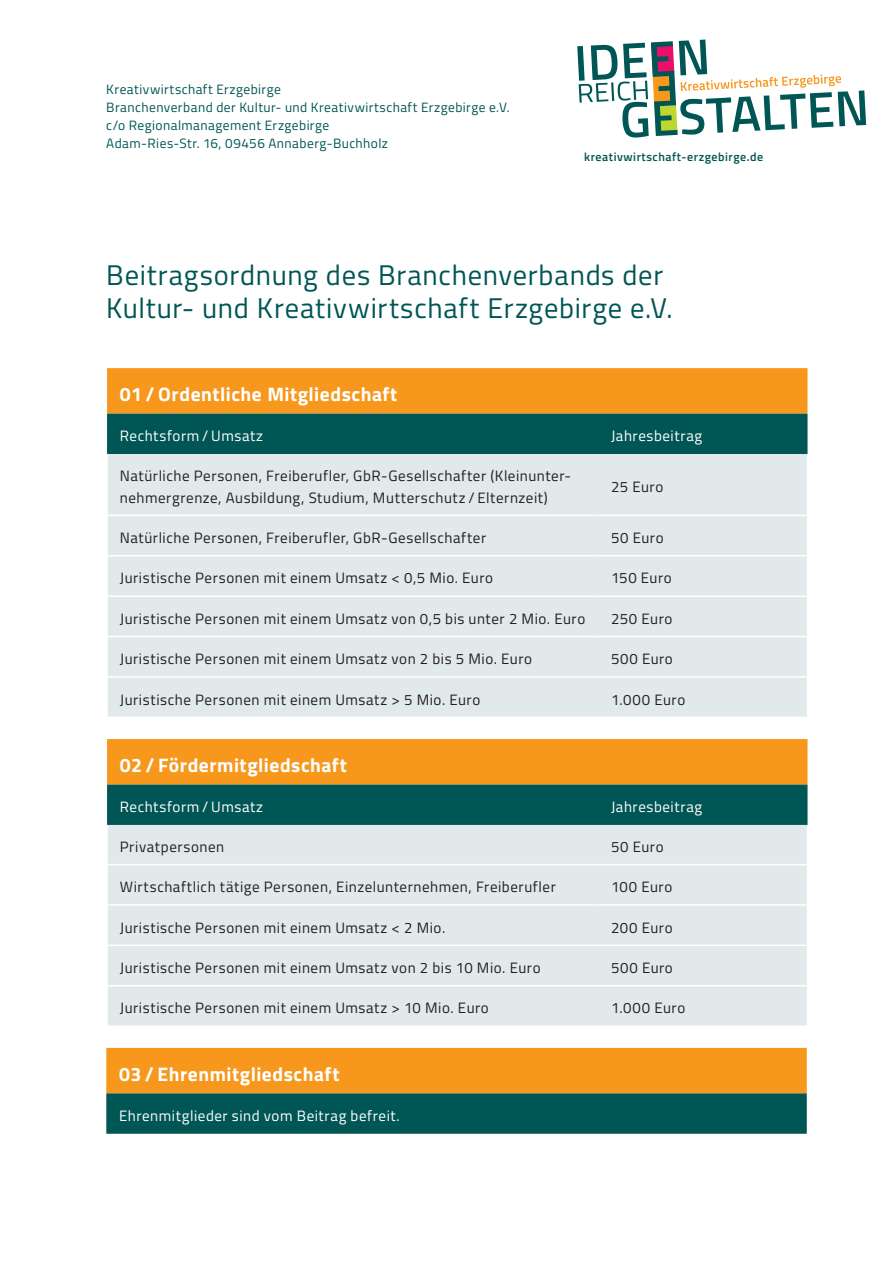
<style>
.page{position:relative;width:893px;height:1263px;background:#fff}
.page>*{position:absolute;margin:0;border:0;box-sizing:border-box;transform-origin:0 0}
.t1{font:28.5px/33px "Titillium Web";letter-spacing:.025em;color:#005655}
.t2{font:700 19.5px "Titillium Web";letter-spacing:.03em;color:#fff}
.t3{font:15px/21.8px "Titillium Web";letter-spacing:.035em;color:#231f20}
.t4{font:15px "Titillium Web";letter-spacing:.04em;color:#fff}
.t5{font:13.5px/18px "Titillium Web";letter-spacing:.03em;color:#005655}
.t6{font:600 12px "Titillium Web";letter-spacing:.045em;color:#005655}
</style>
<div class="page">
<svg style="left:577px;top:40px;width:289px;height:98px"></svg>
<svg style="left:107px;top:368px;width:700px;height:86px;background:#837938"></svg>
<div style="left:108px;top:454px;width:699px;height:262px;background:#e1e9ea"></div>
<hr style="left:106px;top:555px;width:492px;height:1px;background:#fff">
<hr style="left:598px;top:555px;width:210px;height:1px;background:#fff">
<hr style="left:106px;top:595px;width:492px;height:2px;background:#fff">
<hr style="left:598px;top:595px;width:210px;height:2px;background:#fff">
<hr style="left:106px;top:636px;width:492px;height:1px;background:#fff">
<hr style="left:598px;top:636px;width:210px;height:1px;background:#fff">
<hr style="left:106px;top:676px;width:492px;height:2px;background:#fff">
<hr style="left:598px;top:676px;width:210px;height:2px;background:#fff">
<hr style="left:106px;top:515px;width:492px;height:1px;background:#fff">
<hr style="left:598px;top:515px;width:210px;height:1px;background:#fff">
<svg style="left:107px;top:739px;width:700px;height:86px;background:#837938"></svg>
<div style="left:108px;top:825px;width:699px;height:200px;background:#e1e9ea"></div>
<hr style="left:106px;top:904px;width:492px;height:2px;background:#fff">
<hr style="left:598px;top:904px;width:210px;height:2px;background:#fff">
<hr style="left:106px;top:944px;width:492px;height:2px;background:#fff">
<hr style="left:598px;top:944px;width:210px;height:2px;background:#fff">
<hr style="left:106px;top:985px;width:492px;height:1px;background:#fff">
<hr style="left:598px;top:985px;width:210px;height:1px;background:#fff">
<hr style="left:106px;top:864px;width:492px;height:1px;background:#fff">
<hr style="left:598px;top:864px;width:210px;height:1px;background:#fff">
<svg style="left:106px;top:1048px;width:701px;height:86px;background:#837938"></svg>
<p class="t5" style="left:106px;top:80px;width:405px">Kreativwirtschaft Erzgebirge<br>Branchenverband der Kultur- und Kreativwirtschaft Erzgebirge e.V. c/o Regionalmanagement Erzgebirge<br>Adam-Ries-Str. 16, 09456 Annaberg-Buchholz</p>
<p class="t6" style="left:584px;top:148px;width:181px">kreativwirtschaft-erzgebirge.de</p>
<h1 class="t1" style="left:106px;top:257px;width:568px">Beitragsordnung des Branchenverbands der<br>Kultur- und Kreativwirtschaft Erzgebirge e.V.</h1>
<h2 class="t2" style="left:120px;top:379px;width:279px">01 / Ordentliche Mitgliedschaft</h2>
<p class="t4" style="left:120px;top:425px;width:145px">Rechtsform / Umsatz</p>
<p class="t4" style="left:611px;top:425px;width:93px">Jahresbeitrag</p>
<p class="t3" style="left:120px;top:464px;width:453px">Natürliche Personen, Freiberufler, GbR-Gesellschafter (Kleinunter&shy;nehmergrenze, Ausbildung, Studium, Mutterschutz / Elternzeit)</p>
<p class="t3" style="left:611px;top:475px;width:54px">25 Euro</p>
<p class="t3" style="left:120px;top:526px;width:368px">Natürliche Personen, Freiberufler, GbR-Gesellschafter</p>
<p class="t3" style="left:611px;top:526px;width:54px">50 Euro</p>
<p class="t3" style="left:120px;top:566px;width:375px">Juristische Personen mit einem Umsatz &lt; 0,5 Mio. Euro</p>
<p class="t3" style="left:611px;top:566px;width:62px">150 Euro</p>
<p class="t3" style="left:120px;top:607px;width:467px">Juristische Personen mit einem Umsatz von 0,5 bis unter 2 Mio. Euro</p>
<p class="t3" style="left:611px;top:607px;width:63px">250 Euro</p>
<p class="t3" style="left:120px;top:647px;width:414px">Juristische Personen mit einem Umsatz von 2 bis 5 Mio. Euro</p>
<p class="t3" style="left:611px;top:647px;width:63px">500 Euro</p>
<p class="t3" style="left:120px;top:688px;width:362px">Juristische Personen mit einem Umsatz &gt; 5 Mio. Euro</p>
<p class="t3" style="left:611px;top:688px;width:76px">1.000 Euro</p>
<h2 class="t2" style="left:120px;top:750px;width:229px">02 / Fördermitgliedschaft</h2>
<p class="t4" style="left:120px;top:796px;width:145px">Rechtsform / Umsatz</p>
<p class="t4" style="left:611px;top:796px;width:93px">Jahresbeitrag</p>
<p class="t3" style="left:120px;top:835px;width:106px">Privatpersonen</p>
<p class="t3" style="left:611px;top:835px;width:54px">50 Euro</p>
<p class="t3" style="left:120px;top:875px;width:438px">Wirtschaftlich tätige Personen, Einzelunternehmen, Freiberufler</p>
<p class="t3" style="left:611px;top:875px;width:63px">100 Euro</p>
<p class="t3" style="left:120px;top:916px;width:327px">Juristische Personen mit einem Umsatz &lt; 2 Mio.</p>
<p class="t3" style="left:611px;top:916px;width:63px">200 Euro</p>
<p class="t3" style="left:120px;top:956px;width:422px">Juristische Personen mit einem Umsatz von 2 bis 10 Mio. Euro</p>
<p class="t3" style="left:611px;top:956px;width:63px">500 Euro</p>
<p class="t3" style="left:120px;top:996px;width:371px">Juristische Personen mit einem Umsatz &gt; 10 Mio. Euro</p>
<p class="t3" style="left:611px;top:996px;width:76px">1.000 Euro</p>
<h2 class="t2" style="left:119px;top:1059px;width:222px">03 / Ehrenmitgliedschaft</h2>
<p class="t4" style="left:119px;top:1105px;width:282px">Ehrenmitglieder sind vom Beitrag befreit.</p>
</div>
